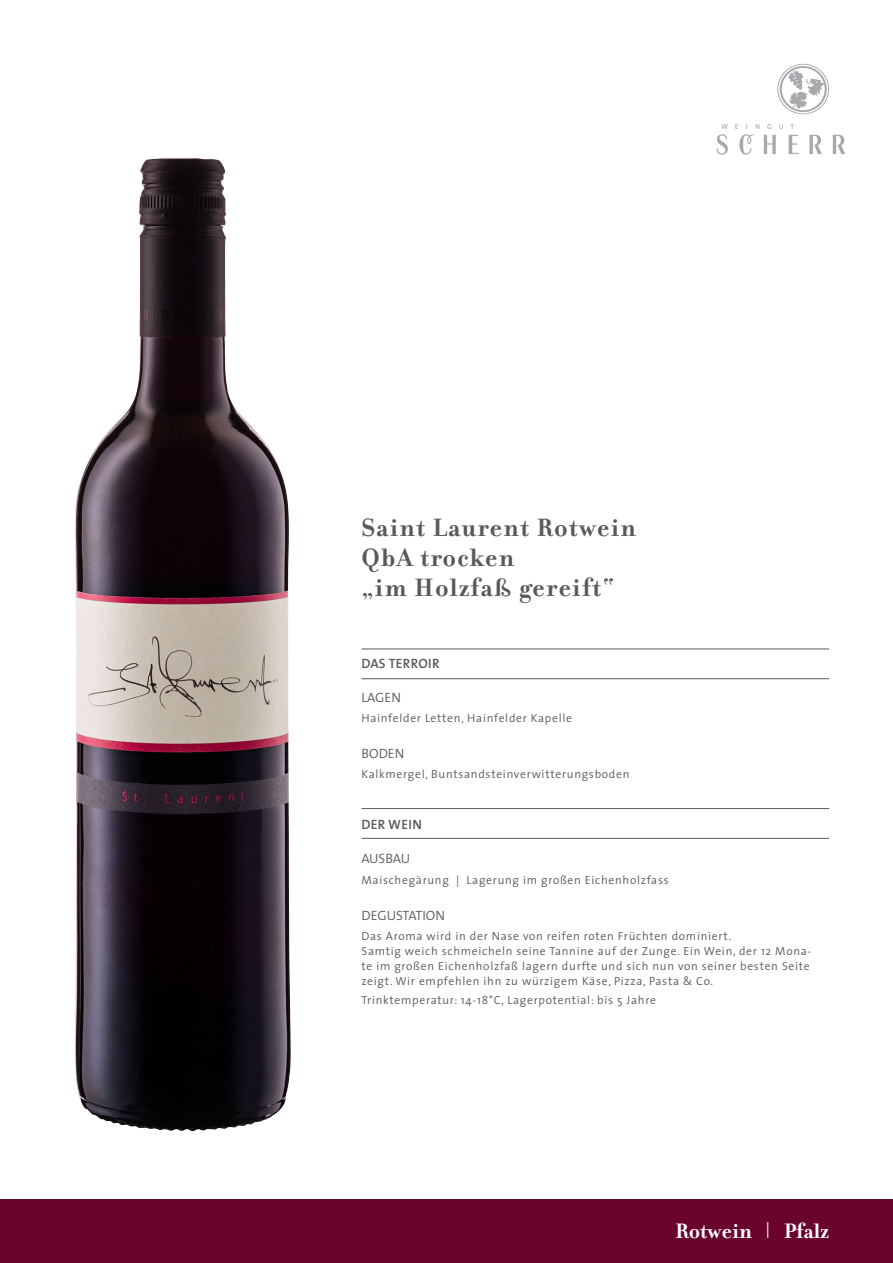
<style>
.page{position:relative;width:893px;height:1263px;background:#fff}
.page>*{position:absolute;margin:0;border:0;box-sizing:border-box;transform-origin:0 0}
.t1{font:700 27px/30px "Filosofia";letter-spacing:.05em;color:#58595b}
.t2{font:700 22.5px "Filosofia";letter-spacing:.005em;color:#fff}
.t3{font:300 13.5px "The Sans";color:#58595b}
.t4{font:600 13.5px "The Sans";letter-spacing:.02em;color:#58595b}
.t5{font:300 11.7px/15px "The Sans";letter-spacing:.06em;color:#58595b}
</style>
<div class="page">
<svg style="left:716px;top:64px;width:129px;height:91px"></svg>
<div style="left:0;top:1199px;width:893px;height:64px;background:#6b042c"></div>
<hr style="left:362px;top:649px;width:467px;height:1px;background:#58595b">
<hr style="left:361px;top:678px;width:468px;height:1px;background:#58595b">
<hr style="left:361px;top:808px;width:468px;height:1px;background:#58595b">
<hr style="left:361px;top:838px;width:468px;height:1px;background:#58595b">
<img style="left:75px;top:158px;width:216px;height:973px">
<h1 class="t1" style="left:361px;top:513px;width:276px">Saint Laurent Rotwein<br>QbA trocken<br>„im Holzfaß gereift“</h1>
<p class="t4" style="left:361px;top:652px;width:80px">DAS TERROIR</p>
<p class="t3" style="left:361px;top:686px;width:41px">LAGEN</p>
<p class="t5" style="left:361px;top:710px;width:212px">Hainfelder Letten, Hainfelder Kapelle</p>
<p class="t3" style="left:361px;top:742px;width:44px">BODEN</p>
<p class="t5" style="left:361px;top:766px;width:270px">Kalkmergel, Buntsandsteinverwitterungsboden</p>
<p class="t4" style="left:361px;top:813px;width:62px">DER WEIN</p>
<p class="t3" style="left:361px;top:847px;width:50px">AUSBAU</p>
<p class="t5" style="left:361px;top:872px;width:309px">Maischegärung | Lagerung im großen Eichenholzfass</p>
<p class="t3" style="left:361px;top:904px;width:85px">DEGUSTATION</p>
<p class="t5" style="left:361px;top:928px;width:451px">Das Aroma wird in der Nase von reifen roten Früchten dominiert.<br>Samtig weich schmeicheln seine Tannine auf der Zunge. Ein Wein, der 12 Mona&shy;te im großen Eichenholzfaß lagern durfte und sich nun von seiner besten Seite zeigt. Wir empfehlen ihn zu würzigem Käse, Pizza, Pasta &amp; Co.</p>
<p class="t5" style="left:361px;top:992px;width:296px">Trinktemperatur: 14-18°C, Lagerpotential: bis 5 Jahre</p>
<h2 class="t2" style="left:675px;top:1217px;width:155px">Rotwein | Pfalz</h2>
</div>
